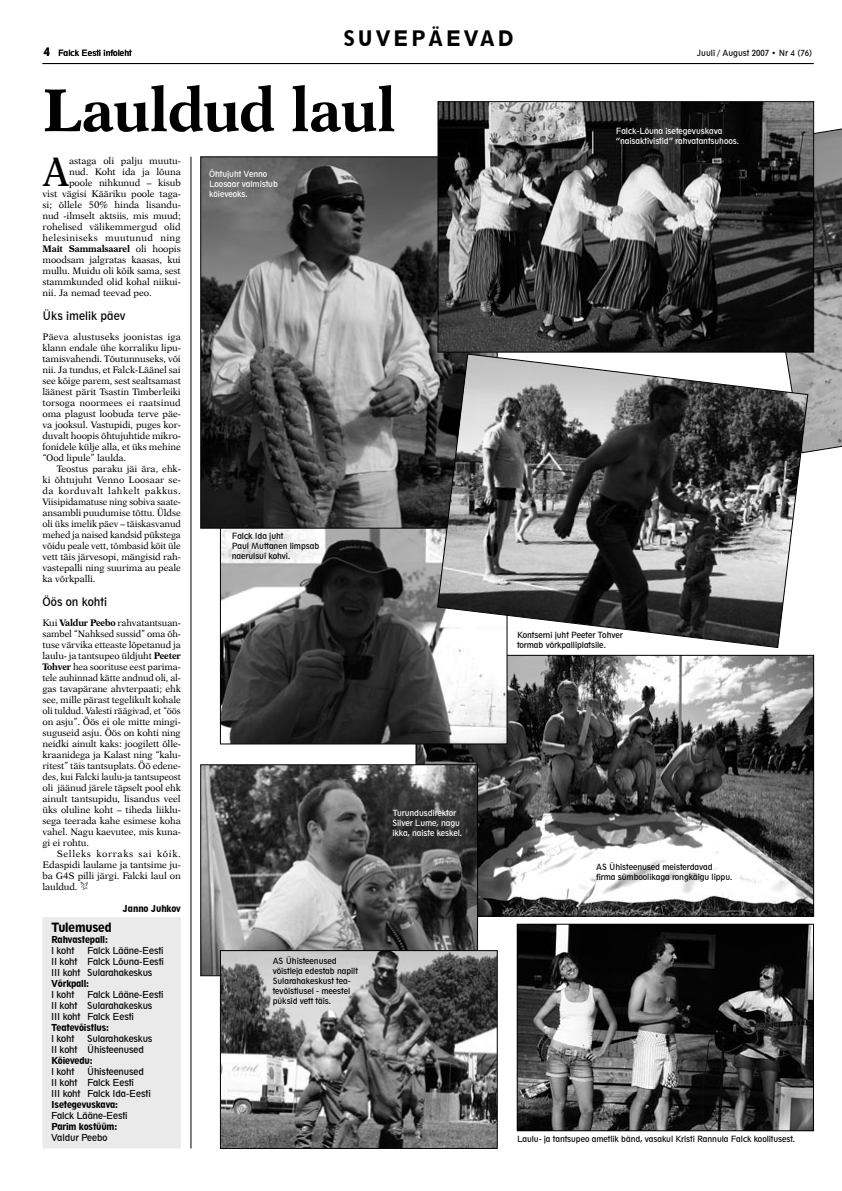
<style>
.page{position:relative;width:842px;height:1191px;background:#fff}
.page>*{position:absolute;margin:0;border:0;box-sizing:border-box;transform-origin:0 0}
.Falck_pealkiri{font:60.5px "Dutch 823 BT Bold B";letter-spacing:-.015em;color:#000}
.jutu-algus-st{font:41.4px "Dutch 823 BT Roman B";color:#000}
.foto{font:800 condensed 20px "Geometric 212 BT";letter-spacing:.1em;color:#000}
.Falck_kast_pealkiri{font:800 condensed 12px "Geometric 212 BT";letter-spacing:-.015em;color:#000}
.vahepealkiri{font:condensed 11px "Geometric 212 BT";color:#000}
.jutt{font:9.5px/11px "Dutch 823 BT Roman B";letter-spacing:-.015em;color:#000;text-align:justify}
.jutu-algus-st-2{font:9.5px "Dutch 823 BT Roman B";letter-spacing:-.015em;color:#000}
.jutu-algus-st-3{font:9.5px "Dutch 823 BT Bold B";letter-spacing:-.015em;color:#000}
.jutu-algus-st-4{font:9.5px "Dutch 823 BT Roman B";letter-spacing:.03em;color:#000}
.Falck_kast{font:condensed 9px "Geometric 212 BT";letter-spacing:-.015em;color:#000}
.Falck_kast-2{font:800 condensed 9px "Geometric 212 BT";letter-spacing:-.015em;color:#000}
.foto-2{font:condensed 8px/10px "Geometric 212 BT";letter-spacing:-.01em;color:#000}
.foto-3{font:condensed 8px/10px "Geometric 212 BT";letter-spacing:-.01em;color:#fff}
.s1{font-weight:800;font-size:11px}
.s2{font-family:"Dutch 823 BT Roman B"}
.s3{font-family:"Dutch 823 BT Bold B"}
</style>
<div class="page">
<hr style="left:43px;top:63px;width:771px;height:1px;background:#000">
<img style="left:418px;top:657px;width:394px;height:257px">
<img style="left:519px;top:926px;width:293px;height:202px">
<div style="left:517px;top:924px;width:297px;height:206px;border:1px solid #000"></div>
<svg style="left:752px;top:101px;width:90px;height:352px;background:#8d8d8d"></svg>
<img style="left:222px;top:528px;width:283px;height:214px">
<img style="left:203px;top:159px;width:292px;height:367px">
<img style="left:440px;top:103px;width:372px;height:247px">
<div style="left:438px;top:101px;width:376px;height:251px;border:1px solid #000"></div>
<svg style="left:437px;top:354px;width:371px;height:294px"></svg>
<img style="left:203px;top:766px;width:273px;height:208px">
<div style="left:201px;top:764px;width:277px;height:212px;border:1px solid #000"></div>
<img style="left:222px;top:952px;width:273px;height:194px">
<div style="left:220px;top:950px;width:277px;height:198px;border:1px solid #000"></div>
<svg style="left:80px;top:881px;width:8px;height:8px"></svg>
<div style="left:43px;top:917px;width:138px;height:231px;background:#eaeaea"></div>
<hr style="left:191px;top:157px;width:1px;height:991px;background:#000">
<p class="foto-2" style="left:44px;top:48px;width:89px"><span class="s1">4</span> Falck Eesti infoleht</p>
<p class="foto" style="left:343px;top:25px;width:172px">SUVEPÄEVAD</p>
<p class="foto-2" style="left:697px;top:48px;width:117px">Juuli / August 2007 • Nr 4 (76)</p>
<p class="Falck_pealkiri" style="left:43px;top:73px;width:355px">Lauldud laul</p>
<p class="foto-3" style="left:209px;top:169px;width:70px">Õhtujuht Venno<br>Loosaar valmistub köieveoks.</p>
<p class="jutu-algus-st" style="left:43px;top:146px;width:29px">A</p>
<p class="jutu-algus-st-2" style="left:69px;top:155px;width:113px">astaga oli palju muutu-</p>
<p class="jutu-algus-st-2" style="left:69px;top:166px;width:113px">nud. Koht ida ja lõuna</p>
<p class="jutu-algus-st-2" style="left:69px;top:177px;width:113px">poole nihkunud – kisub</p>
<p class="jutu-algus-st-2" style="left:43px;top:188px;width:140px">vist vägisi Kääriku poole taga-</p>
<p class="jutu-algus-st-2" style="left:43px;top:199px;width:140px">si; õllele 50% hinda lisandu-</p>
<p class="jutu-algus-st-2" style="left:43px;top:210px;width:140px">nud -ilmselt aktsiis, mis muud;</p>
<p class="jutu-algus-st-2" style="left:43px;top:221px;width:140px">rohelised välikemmergud olid</p>
<p class="jutu-algus-st-4" style="left:43px;top:232px;width:140px">helesiniseks muutunud ning</p>
<p class="jutu-algus-st-3" style="left:43px;top:243px;width:140px">Mait Sammalsaarel <span class="s2">oli hoopis</span></p>
<p class="jutu-algus-st-2" style="left:43px;top:254px;width:140px">moodsam jalgratas kaasas, kui</p>
<p class="jutu-algus-st-2" style="left:43px;top:265px;width:140px">mullu. Muidu oli kõik sama, sest</p>
<p class="jutu-algus-st-2" style="left:43px;top:276px;width:140px">stammkunded olid kohal niikui-</p>
<p class="jutu-algus-st-2" style="left:43px;top:287px;width:111px">nii. Ja nemad teevad peo.</p>
<p class="vahepealkiri" style="left:43px;top:309px;width:85px">Üks imelik päev</p>
<p class="jutt" style="left:43px;top:331px;width:140px">Päeva alustuseks joonistas iga klann endale ühe korraliku lipu&shy;tamisvahendi. Tõutunnuseks, või nii. Ja tundus, et Falck-Läänel sai see kõige parem, sest sealtsamast läänest pärit Tsastin Timberleiki torsoga noormees ei raatsinud oma plagust loobuda terve päe&shy;va jooksul. Vastupidi, puges kor&shy;duvalt hoopis õhtujuhtide mikro&shy;fonidele külje alla, et üks mehine “Ood lipule” laulda.</p>
<p class="jutt" style="left:43px;top:463px;width:140px;text-indent:14px">Teostus paraku jäi ära, ehk&shy;ki õhtujuht Venno Loosaar se&shy;da korduvalt lahkelt pakkus.<br>Viisipidamatuse ning sobiva saate&shy;ansambli puudumise tõttu. Üldse oli üks imelik päev – täiskasvanud mehed ja naised kandsid pükstega võidu peale vett, tõmbasid köit üle vett täis järvesopi, mängisid rah&shy;vastepalli ning suurima au peale ka võrkpalli.</p>
<p class="vahepealkiri" style="left:43px;top:595px;width:66px">Öös on kohti</p>
<p class="jutt" style="left:43px;top:617px;width:140px">Kui <span class="s3">Valdur Peebo</span> rahvatantsuan&shy;sambel “Nahksed sussid” oma õh&shy;tuse värvika etteaste lõpetanud ja laulu- ja tantsupeo üldjuht <span class="s3">Peeter Tohver</span> hea soorituse eest parima&shy;tele auhinnad kätte andnud oli, al&shy;gas tavapärane ahvterpaati; ehk see, mille pärast tegelikult kohale oli tuldud. Valesti räägivad, et “öös on asju”. Öös ei ole mitte mingi&shy;suguseid asju. Öös on kohti ning neidki ainult kaks: joogilett õlle&shy;kraanidega ja Kalast ning “kalu&shy;ritest” täis tantsuplats. Öö edene&shy;des, kui Falcki laulu-ja tantsupeost oli jäänud järele täpselt pool ehk ainult tantsupidu, lisandus veel üks oluline koht – tiheda liiklu&shy;sega teerada kahe esimese koha vahel. Nagu kaevutee, mis kuna&shy;gi ei rohtu.</p>
<p class="jutt" style="left:43px;top:848px;width:140px;text-indent:14px">Selleks korraks sai kõik.<br>Edaspidi laulame ja tantsime ju&shy;ba G4S pilli järgi. Falcki laul on lauldud.</p>
<p class="Falck_kast-2" style="left:123px;top:903px;width:59px">Janno Juhkov</p>
<p class="foto-2" style="left:232px;top:531px;width:53px">Falck Ida juht</p>
<p class="foto-2" style="left:232px;top:541px;width:89px">Paul Muttanen limpsab</p>
<p class="foto-2" style="left:232px;top:551px;width:60px">naerulsui kohvi.</p>
<p class="foto-3" style="left:392px;top:808px;width:71px">Turundusdirektor<br>Silver Lume, nagu ikka, naiste keskel.</p>
<p class="Falck_kast_pealkiri" style="left:51px;top:920px;width:62px">Tulemused</p>
<p class="Falck_kast-2" style="left:51px;top:934px;width:58px">Rahvastepall:</p>
<p class="Falck_kast" style="left:51px;top:945px;width:25px">I koht</p>
<p class="Falck_kast" style="left:87px;top:945px;width:78px">Falck Lääne-Eesti</p>
<p class="Falck_kast" style="left:51px;top:956px;width:114px">II koht Falck Lõuna-Eesti</p>
<p class="Falck_kast" style="left:51px;top:967px;width:103px">III koht Sularahakeskus</p>
<p class="Falck_kast-2" style="left:51px;top:978px;width:40px">Võrkpall:</p>
<p class="Falck_kast" style="left:51px;top:989px;width:25px">I koht</p>
<p class="Falck_kast" style="left:87px;top:989px;width:78px">Falck Lääne-Eesti</p>
<p class="Falck_kast" style="left:51px;top:1000px;width:103px">II koht Sularahakeskus</p>
<p class="Falck_kast" style="left:51px;top:1011px;width:85px">III koht Falck Eesti</p>
<p class="Falck_kast-2" style="left:51px;top:1022px;width:59px">Teatevõistlus:</p>
<p class="Falck_kast" style="left:51px;top:1033px;width:25px">I koht</p>
<p class="Falck_kast" style="left:87px;top:1033px;width:67px">Sularahakeskus</p>
<p class="Falck_kast" style="left:51px;top:1044px;width:94px">II koht Ühisteenused</p>
<p class="Falck_kast-2" style="left:51px;top:1055px;width:43px">Köievedu:</p>
<p class="Falck_kast" style="left:51px;top:1066px;width:25px">I koht</p>
<p class="Falck_kast" style="left:87px;top:1066px;width:58px">Ühisteenused</p>
<p class="Falck_kast" style="left:51px;top:1077px;width:85px">II koht Falck Eesti</p>
<p class="Falck_kast" style="left:51px;top:1088px;width:101px">III koht Falck Ida-Eesti</p>
<p class="Falck_kast-2" style="left:51px;top:1099px;width:69px">Isetegevuskava:</p>
<p class="Falck_kast" style="left:51px;top:1110px;width:78px">Falck Lääne-Eesti</p>
<p class="Falck_kast-2" style="left:51px;top:1121px;width:68px">Parim kostüüm:</p>
<p class="Falck_kast" style="left:51px;top:1132px;width:58px">Valdur Peebo</p>
<p class="foto-2" style="left:273px;top:956px;width:87px">AS Ühisteenused võistleja edestab napilt<br>Sularahakeskust tea&shy;tevõistlusel - meestel püksid vett täis.</p>
<p class="foto-3" style="left:616px;top:126px;width:125px">Falck-Lõuna isetegevuskava “naisaktivistid” rahvatantsuhoos.</p>
<p class="foto-2" style="left:517px;top:630px;width:107px">Kontserni juht Peeter Tohver tormab võrkpalliplatsile.</p>
<p class="foto-2" style="left:596px;top:862px;width:118px">AS Ühisteenused meisterdavad</p>
<p class="foto-2" style="left:596px;top:872px;width:138px">firma sümboolikaga rongkäigu lippu.</p>
<p class="foto-2" style="left:517px;top:1134px;width:279px">Laulu- ja tantsupeo ametlik bänd, vasakul Kristi Rannula Falck koolitusest.</p>
</div>
